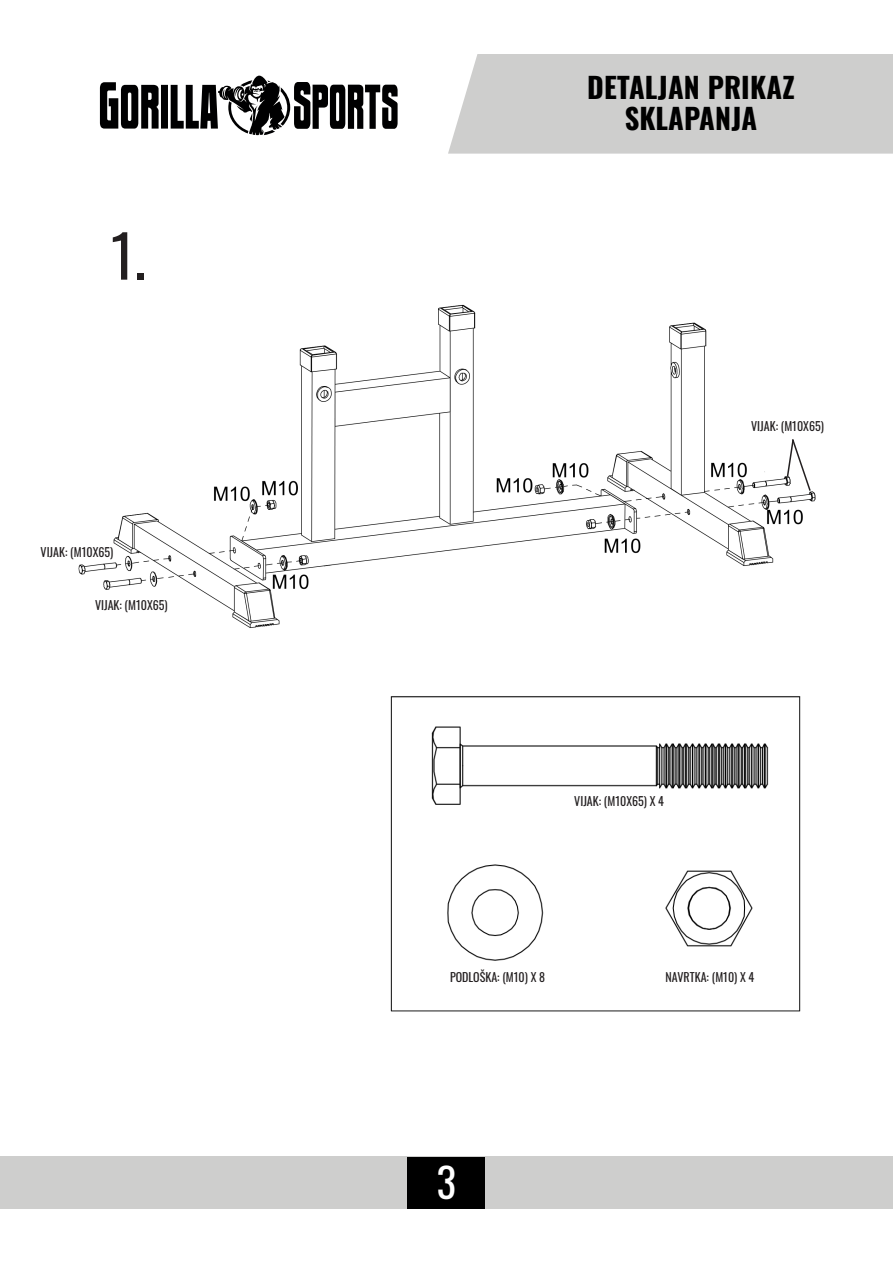
<style>
.page{position:relative;width:893px;height:1263px;background:#fff}
.page>*{position:absolute;margin:0;border:0;box-sizing:border-box;transform-origin:0 0}
.t1{font:58.5px "Oswald";color:#231f20}
.t2{font:40.5px "Oswald";color:#fff}
.t3{font:700 28.5px "Oswald";letter-spacing:.01em;color:#000}
.t4{font:12px "Oswald";color:#231f20}
</style>
<div class="page">
<img style="left:78px;top:304px;width:738px;height:324px">
<img style="left:390px;top:696px;width:411px;height:316px">
<div style="left:448px;top:54px;width:445px;height:100px;background:#cececd"></div>
<div style="left:0;top:1156px;width:892px;height:53px;background:#cececd"></div>
<div style="left:408px;top:1157px;width:77px;height:51px;background:#000"></div>
<svg style="left:100px;top:76px;width:298px;height:59px"></svg>
<svg style="left:786px;top:437px;width:26px;height:55px"></svg>
<p class="t1" style="left:111px;top:204px;width:36px">1.</p>
<p class="t4" style="left:41px;top:542px;width:74px">VIJAK: (M10X65)</p>
<p class="t4" style="left:95px;top:594px;width:74px">VIJAK: (M10X65)</p>
<p class="t3" style="left:587px;top:62px;width:209px">DETALJAN PRIKAZ</p>
<p class="t3" style="left:625px;top:93px;width:134px">SKLAPANJA</p>
<p class="t4" style="left:751px;top:415px;width:74px">VIJAK: (M10X65)</p>
<p class="t4" style="left:574px;top:791px;width:91px">VIJAK: (M10X65) X 4</p>
<p class="t4" style="left:450px;top:966px;width:97px">PODLOŠKA: (M10) X 8</p>
<p class="t4" style="left:666px;top:966px;width:90px">NAVRTKA: (M10) X 4</p>
<p class="t2" style="left:437px;top:1147px;width:21px">3</p>
</div>
